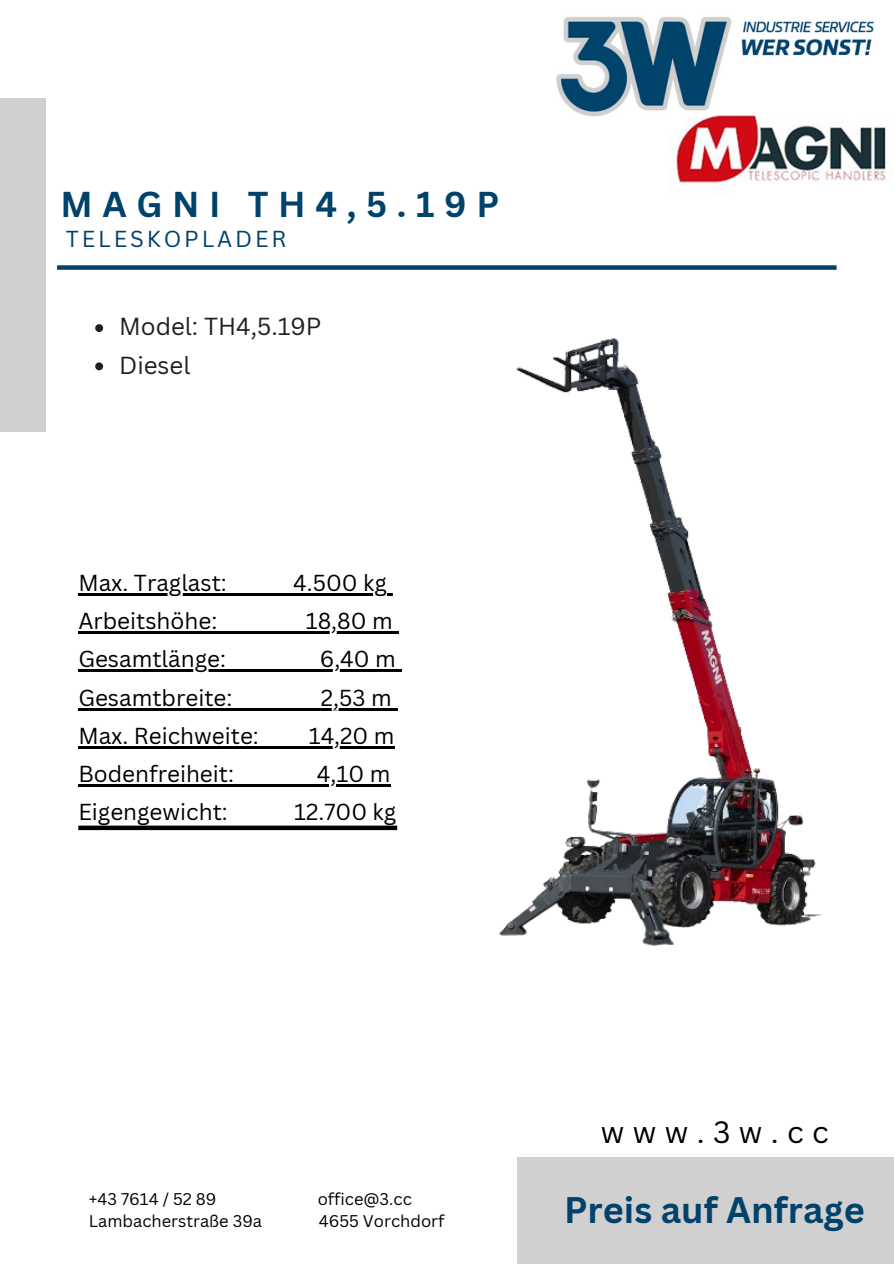
<style>
.page{position:relative;width:894px;height:1264px;background:#fff}
.page>*{position:absolute;margin:0;border:0;box-sizing:border-box;transform-origin:0 0}
.t1{font:700 36px "Canva Sans";color:#01426a}
.t2{font:700 34.95px "Canva Sans";letter-spacing:.275em;color:#01426a}
.t3{font:30px "Canva Sans";letter-spacing:.28em;color:#000}
.t4{font:24px/38.2px "Canva Sans";color:#241f1f}
.t5{font:22.5px "Canva Sans";color:#000}
.t6{font:22.5px "Canva Sans";letter-spacing:.125em;color:#01426a}
.t7{font:16.5px "Canva Sans";color:#000}
</style>
<div class="page">
<img style="left:556px;top:17px;width:319px;height:100px">
<div style="left:57px;top:265px;width:779px;height:5px;background:#01426a"></div>
<div style="left:517px;top:1156px;width:376px;height:107px;background:#d0d0d1"></div>
<div style="left:0;top:99px;width:46px;height:333px;background:#d0d0d1"></div>
<div style="left:78px;top:825px;width:319px;height:5px;background:#000"></div>
<img style="left:668px;top:112px;width:218px;height:74px">
<img style="left:499px;top:338px;width:322px;height:608px">
<hr style="left:78px;top:593px;width:149px;height:2px;background:#000">
<hr style="left:227px;top:593px;width:66px;height:2px;background:#000">
<hr style="left:293px;top:593px;width:94px;height:2px;background:#000">
<hr style="left:78px;top:631px;width:139px;height:2px;background:#000">
<hr style="left:217px;top:631px;width:88px;height:2px;background:#000">
<hr style="left:305px;top:631px;width:88px;height:2px;background:#000">
<hr style="left:78px;top:669px;width:148px;height:3px;background:#000">
<hr style="left:226px;top:669px;width:94px;height:3px;background:#000">
<hr style="left:320px;top:669px;width:76px;height:3px;background:#000">
<svg style="left:396px;top:669px;width:5px;height:3px"></svg>
<hr style="left:78px;top:708px;width:154px;height:2px;background:#000">
<hr style="left:232px;top:708px;width:89px;height:2px;background:#000">
<hr style="left:321px;top:708px;width:70px;height:2px;background:#000">
<svg style="left:391px;top:708px;width:6px;height:2px"></svg>
<hr style="left:78px;top:746px;width:181px;height:2px;background:#000">
<hr style="left:259px;top:746px;width:49px;height:2px;background:#000">
<hr style="left:308px;top:746px;width:86px;height:2px;background:#000">
<hr style="left:78px;top:784px;width:156px;height:2px;background:#000">
<hr style="left:234px;top:784px;width:83px;height:2px;background:#000">
<hr style="left:317px;top:784px;width:73px;height:2px;background:#000">
<svg style="left:95px;top:324px;width:8px;height:8px"></svg>
<svg style="left:95px;top:362px;width:8px;height:8px"></svg>
<h2 class="t2" style="left:60px;top:179px;width:440px">MAGNI TH4,5.19P</h2>
<p class="t6" style="left:66px;top:223px;width:222px">TELESKOPLADER</p>
<p class="t4" style="left:119px;top:307px;width:204px">Model: TH4,5.19P<br>Diesel</p>
<p class="t5" style="left:78px;top:566px;width:150px">Max. Traglast:</p>
<p class="t5" style="left:293px;top:566px;width:95px">4.500 kg</p>
<p class="t5" style="left:78px;top:605px;width:140px">Arbeitshöhe:</p>
<p class="t5" style="left:305px;top:605px;width:89px">18,80 m</p>
<p class="t5" style="left:78px;top:643px;width:149px">Gesamtlänge:</p>
<h5 class="t5" style="left:320px;top:643px;width:77px">6,40 m</h5>
<h5 class="t5" style="left:78px;top:681px;width:155px">Gesamtbreite:</h5>
<p class="t5" style="left:321px;top:681px;width:72px">2,53 m</p>
<p class="t5" style="left:78px;top:719px;width:182px">Max. Reichweite:</p>
<p class="t5" style="left:308px;top:719px;width:87px">14,20 m</p>
<p class="t5" style="left:78px;top:758px;width:157px">Bodenfreiheit:</p>
<h3 class="t5" style="left:317px;top:758px;width:75px">4,10 m</h3>
<h3 class="t5" style="left:78px;top:796px;width:151px">Eigengewicht:</h3>
<h3 class="t5" style="left:294px;top:796px;width:104px">12.700 kg</h3>
<p class="t7" style="left:89px;top:1187px;width:129px">+43 7614 / 52 89</p>
<p class="t7" style="left:317px;top:1187px;width:96px">office@3.cc</p>
<p class="t7" style="left:89px;top:1209px;width:175px">Lambacherstraße 39a</p>
<p class="t7" style="left:319px;top:1209px;width:127px">4655 Vorchdorf</p>
<h3 class="t3" style="left:600px;top:1110px;width:229px">www.3w.cc</h3>
<h1 class="t1" style="left:564px;top:1183px;width:302px">Preis auf Anfrage</h1>
</div>
